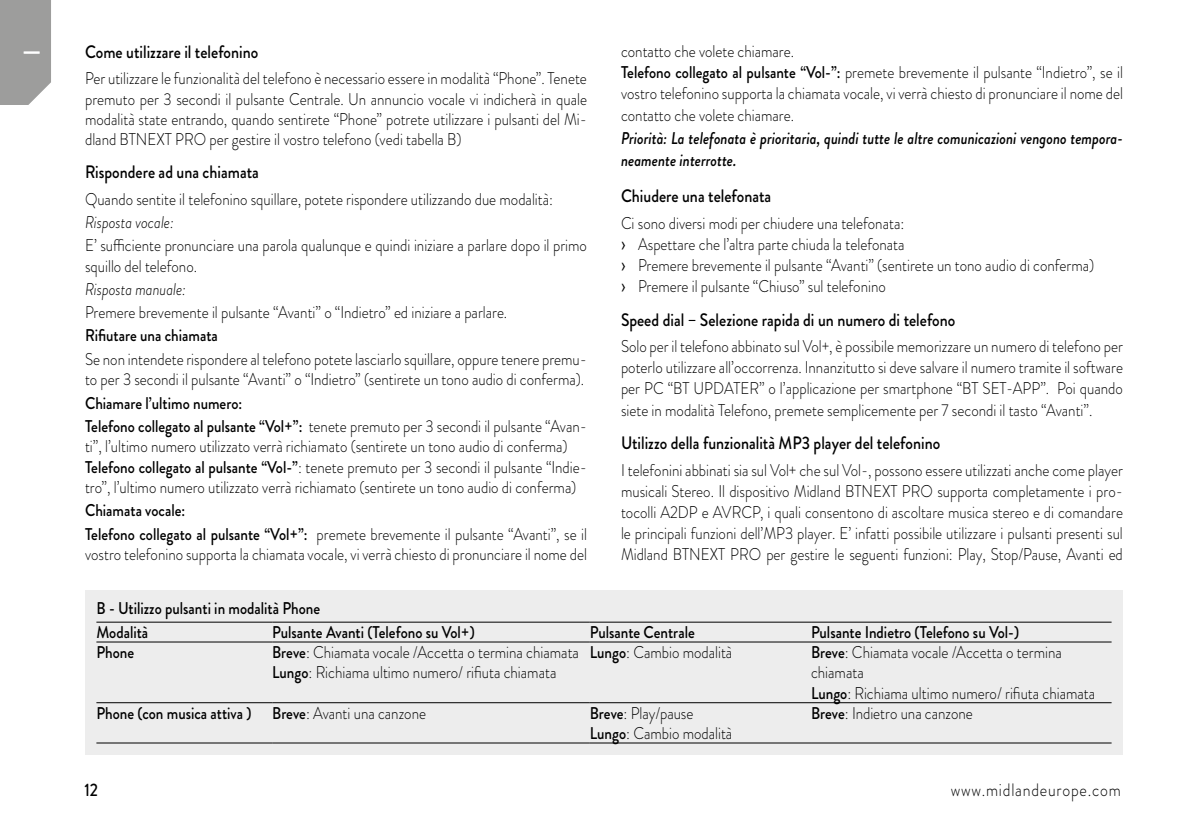
<style>
.page{position:relative;width:1191px;height:840px;background:#fff}
.page>*{position:absolute;margin:0;border:0;box-sizing:border-box;transform-origin:0 0}
.t1{font:500 22.8px "Brandon Grotesque";color:#fff}
.t2{font:500 18px "Brandon Grotesque";color:#000;scale:.88 1}
.t3{font:300 18px "Brandon Grotesque";letter-spacing:.05em;color:#000;scale:.88 1}
.t4{font:300 17px/21px "Brandon Grotesque";color:#000;scale:.88 1}
.t5{font:500 17px/23.2px "Brandon Grotesque";color:#000;scale:.88 1}
.t6{font:italic 500 17px/21px "Brandon Grotesque";color:#000;scale:.88 1}
.t7{font:italic 300 17px "Brandon Grotesque";color:#000;scale:.88 1}
.s1{font-weight:300}
.s2{font-weight:500}
.s3{font-family:"Arial";font-weight:400}
</style>
<div class="page">
<div style="left:0;top:0;width:51px;height:105px;background:#9d9d9c"></div>
<div style="left:85px;top:590px;width:1038px;height:164px;background:#ededed"></div>
<hr style="left:96px;top:621px;width:176px;height:1px;background:#000">
<hr style="left:272px;top:621px;width:318px;height:1px;background:#000">
<hr style="left:590px;top:621px;width:221px;height:1px;background:#000">
<hr style="left:811px;top:621px;width:300px;height:1px;background:#000">
<hr style="left:96px;top:641px;width:176px;height:1px;background:#000">
<hr style="left:272px;top:641px;width:318px;height:1px;background:#000">
<hr style="left:590px;top:641px;width:221px;height:1px;background:#000">
<hr style="left:811px;top:641px;width:300px;height:1px;background:#000">
<hr style="left:96px;top:701px;width:176px;height:1px;background:#000">
<hr style="left:272px;top:701px;width:318px;height:1px;background:#000">
<hr style="left:590px;top:701px;width:221px;height:1px;background:#000">
<hr style="left:811px;top:701px;width:300px;height:1px;background:#000">
<hr style="left:96px;top:742px;width:176px;height:1px;background:#000">
<hr style="left:272px;top:742px;width:318px;height:1px;background:#000">
<hr style="left:590px;top:742px;width:221px;height:1px;background:#000">
<hr style="left:811px;top:742px;width:300px;height:1px;background:#000">
<h1 class="t1" style="left:16px;top:56px;width:8px;rotate:-90deg">I</h1>
<p class="t2" style="left:85px;top:39px;width:198px">Come utilizzare il telefonino</p>
<p class="t4" style="left:85px;top:68px;width:572px;line-height:20.4px;text-align:justify">Per utilizzare le funzionalità del telefono è necessario essere in modalità “Phone”. Tenete premuto per 3 secondi il pulsante Centrale. Un annuncio vocale vi indicherà in quale modalità state entrando, quando sentirete “Phone” potrete utilizzare i pulsanti del Mi&shy;dland BTNEXT PRO per gestire il vostro telefono (vedi tabella B)</p>
<p class="t2" style="left:85px;top:160px;width:199px">Rispondere ad una chiamata</p>
<p class="t4" style="left:85px;top:188px;width:533px">Quando sentite il telefonino squillare, potete rispondere utilizzando due modalità:</p>
<p class="t7" style="left:85px;top:210px;width:103px">Risposta vocale:</p>
<p class="t4" style="left:85px;top:235px;width:572px;line-height:20.4px">E’ sufficiente pronunciare una parola qualunque e quindi iniziare a parlare dopo il primo squillo del telefono.</p>
<p class="t7" style="left:85px;top:277px;width:116px">Risposta manuale:</p>
<p class="t4" style="left:85px;top:302px;width:481px">Premere brevemente il pulsante “Avanti” o “Indietro” ed iniziare a parlare.</p>
<p class="t5" style="left:85px;top:324px;width:152px">Rifiutare una chiamata</p>
<p class="t4" style="left:85px;top:348px;width:572px;line-height:20.4px">Se non intendete rispondere al telefono potete lasciarlo squillare, oppure tenere premu&shy;to per 3 secondi il pulsante “Avanti” o “Indietro” (sentirete un tono audio di conferma).</p>
<p class="t5" style="left:85px;top:391px;width:572px">Chiamare l’ultimo numero:<br>Telefono collegato al pulsante “Vol+”: <span class="s1">tenete premuto per 3 secondi il pulsante “Avan-</span></p>
<p class="t4" style="left:85px;top:436px;width:572px;line-height:20.4px">ti”, l’ultimo numero utilizzato verrà richiamato (sentirete un tono audio di conferma)<br><span class="s2">Telefono collegato al pulsante “Vol-”</span>: tenete premuto per 3 secondi il pulsante “Indie&shy;tro”, l’ultimo numero utilizzato verrà richiamato (sentirete un tono audio di conferma)</p>
<p class="t5" style="left:85px;top:499px;width:572px">Chiamata vocale:<br>Telefono collegato al pulsante “Vol+”: <span class="s1">premete brevemente il pulsante “Avanti”, se il</span></p>
<p class="t4" style="left:85px;top:543px;width:572px">vostro telefonino supporta la chiamata vocale, vi verrà chiesto di pronunciare il nome del</p>
<p class="t4" style="left:621px;top:41px;width:572px">contatto che volete chiamare.<br><span class="s2">Telefono collegato al pulsante “Vol-”:</span> premete brevemente il pulsante “Indietro”, se il vostro telefonino supporta la chiamata vocale, vi verrà chiesto di pronunciare il nome del contatto che volete chiamare.</p>
<p class="t6" style="left:621px;top:128px;width:572px">Priorità: La telefonata è prioritaria, quindi tutte le altre comunicazioni vengono tempora&shy;neamente interrotte.</p>
<p class="t2" style="left:621px;top:183px;width:172px">Chiudere una telefonata</p>
<p class="t4" style="left:621px;top:212px;width:539px">Ci sono diversi modi per chiudere una telefonata:<br><span class="s3">›</span> Aspettare che l’altra parte chiuda la telefonata<br><span class="s3">›</span> Premere brevemente il pulsante “Avanti” (sentirete un tono audio di conferma) <span class="s3">›</span> Premere il pulsante “Chiuso” sul telefonino</p>
<p class="t2" style="left:621px;top:307px;width:381px">Speed dial – Selezione rapida di un numero di telefono</p>
<p class="t4" style="left:621px;top:336px;width:572px;text-align:justify">Solo per il telefono abbinato sul Vol+, è possibile memorizzare un numero di telefono per poterlo utilizzare all’occorrenza. Innanzitutto si deve salvare il numero tramite il software per PC “BT UPDATER” o l’applicazione per smartphone “BT SET-APP”. Poi quando siete in modalità Telefono, premete semplicemente per 7 secondi il tasto “Avanti”.</p>
<p class="t2" style="left:621px;top:430px;width:364px">Utilizzo della funzionalità MP3 player del telefonino</p>
<p class="t4" style="left:621px;top:459px;width:572px;text-align:justify">I telefonini abbinati sia sul Vol+ che sul Vol-, possono essere utilizzati anche come player musicali Stereo. Il dispositivo Midland BTNEXT PRO supporta completamente i pro&shy;tocolli A2DP e AVRCP, i quali consentono di ascoltare musica stereo e di comandare le principali funzioni dell’MP3 player. E’ infatti possibile utilizzare i pulsanti presenti sul Midland BTNEXT PRO per gestire le seguenti funzioni: Play, Stop/Pause, Avanti ed</p>
<p class="t5" style="left:96px;top:595px;width:256px;line-height:24.4px">B - Utilizzo pulsanti in modalità Phone<br>Modalità</p>
<p class="t5" style="left:272px;top:620px;width:232px">Pulsante Avanti (Telefono su Vol+)</p>
<p class="t5" style="left:590px;top:620px;width:121px">Pulsante Centrale</p>
<p class="t5" style="left:811px;top:620px;width:238px">Pulsante Indietro (Telefono su Vol-)</p>
<p class="t5" style="left:96px;top:640px;width:44px">Phone</p>
<p class="t4" style="left:272px;top:641px;width:350px;line-height:20.4px"><span class="s2">Breve</span>: Chiamata vocale /Accetta o termina chiamata<br><span class="s2">Lungo</span>: Richiama ultimo numero/ rifiuta chiamata</p>
<p class="t4" style="left:590px;top:641px;width:163px"><span class="s2">Lungo</span>: Cambio modalità</p>
<p class="t4" style="left:811px;top:641px;width:324px;line-height:20.4px"><span class="s2">Breve</span>: Chiamata vocale /Accetta o termina chiamata<br><span class="s2">Lungo</span>: Richiama ultimo numero/ rifiuta chiamata</p>
<p class="t5" style="left:96px;top:701px;width:376px">Phone (con musica attiva ) Breve<span class="s1">: Avanti una canzone</span></p>
<p class="t4" style="left:590px;top:702px;width:163px;line-height:20.4px"><span class="s2">Breve</span>: Play/pause<br><span class="s2">Lungo</span>: Cambio modalità</p>
<p class="t4" style="left:811px;top:702px;width:185px"><span class="s2">Breve</span>: Indietro una canzone</p>
<p class="t2" style="left:84px;top:776px;width:17px">12</p>
<p class="t3" style="left:950px;top:776px;width:195px">www.midlandeurope.com</p>
</div>
